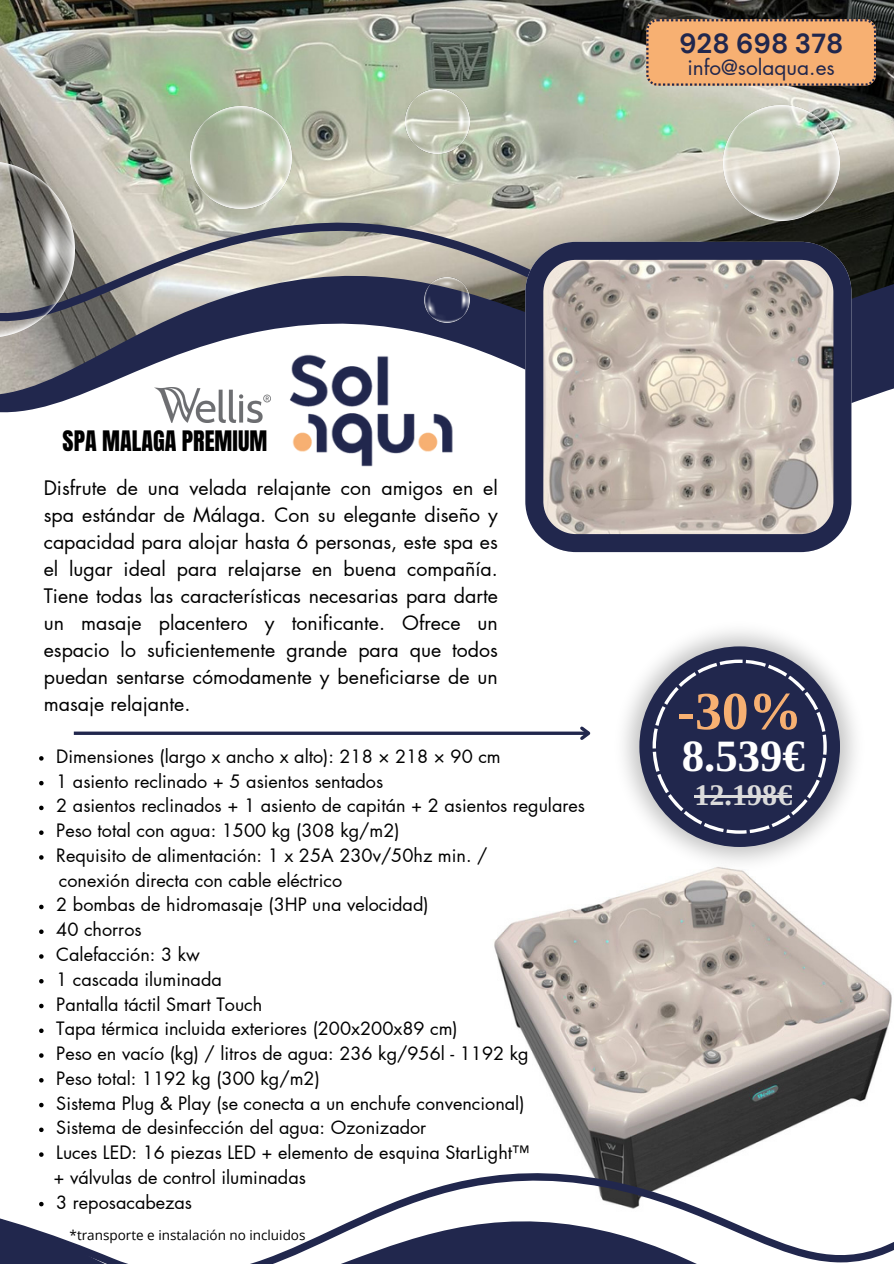
<style>
.page{position:relative;width:894px;height:1264px;background:#fff}
.page>*{position:absolute;margin:0;border:0;box-sizing:border-box;transform-origin:0 0}
.t1{font:700 53.4px "Libra Serif Modern";color:#f7b072}
.t2{font:700 44.7px "Libra Serif Modern";color:#fff}
.t3{font:700 30px "Libra Serif Modern";color:#dbdbdb}
.t4{font:700 27.45px "DM Sans";color:#21274d}
.t5{font:24px "Anton";color:#000}
.t6{font:20.85px "Futura LT Pro";color:#21274d}
.t7{font:19.5px/27px "Futura LT Pro";color:#000;text-align:justify}
.t8{font:18px "Futura LT Pro";color:#000}
.t9{font:13.5px "Open Sans";color:#000}
</style>
<div class="page">
<img style="left:0;top:0;width:893px;height:213px">
<svg style="left:74px;top:213px;width:819px;height:69px"></svg>
<svg style="left:0;top:282px;width:893px;height:226px"></svg>
<img style="left:494px;top:872px;width:398px;height:292px">
<svg style="left:39px;top:756px;width:5px;height:4px"></svg>
<svg style="left:39px;top:781px;width:5px;height:4px"></svg>
<svg style="left:39px;top:805px;width:5px;height:5px"></svg>
<svg style="left:39px;top:830px;width:5px;height:5px"></svg>
<svg style="left:39px;top:855px;width:5px;height:4px"></svg>
<svg style="left:39px;top:904px;width:5px;height:5px"></svg>
<svg style="left:39px;top:929px;width:5px;height:5px"></svg>
<svg style="left:39px;top:954px;width:5px;height:4px"></svg>
<svg style="left:39px;top:979px;width:5px;height:4px"></svg>
<svg style="left:39px;top:1003px;width:5px;height:5px"></svg>
<svg style="left:39px;top:1028px;width:5px;height:5px"></svg>
<svg style="left:39px;top:1053px;width:5px;height:4px"></svg>
<svg style="left:39px;top:1078px;width:5px;height:4px"></svg>
<svg style="left:39px;top:1102px;width:5px;height:5px"></svg>
<svg style="left:39px;top:1127px;width:5px;height:5px"></svg>
<svg style="left:39px;top:1152px;width:5px;height:4px"></svg>
<svg style="left:646px;top:19px;width:229px;height:67px"></svg>
<svg style="left:0;top:1164px;width:743px;height:63px"></svg>
<svg style="left:0;top:1227px;width:893px;height:36px"></svg>
<img style="left:624px;top:630px;width:232px;height:242px">
<img style="left:224px;top:307px;width:297px;height:201px">
<img style="left:0;top:161px;width:74px;height:176px">
<img style="left:424px;top:277px;width:45px;height:45px">
<img style="left:190px;top:107px;width:101px;height:101px">
<img style="left:405px;top:89px;width:64px;height:64px">
<img style="left:723px;top:105px;width:116px;height:116px">
<div style="left:639px;top:646px;width:200px;height:201px;background:#21274d;border-radius:50%"></div>
<svg style="left:652px;top:659px;width:174px;height:174px"></svg>
<svg style="left:525px;top:242px;width:326px;height:310px"></svg>
<img style="left:155px;top:387px;width:116px;height:35px">
<svg style="left:74px;top:731px;width:503px;height:4px;fill:#262c51"></svg>
<svg style="left:577px;top:726px;width:14px;height:14px"></svg>
<hr style="left:694px;top:795px;width:98px;height:2px;background:#dbdbdb">
<p class="t4" style="left:679px;top:25px;width:166px">928 698 378</p>
<p class="t6" style="left:687px;top:57px;width:149px">info@solaqua.es</p>
<p class="t5" style="left:63px;top:423px;width:206px">SPA MALAGA PREMIUM</p>
<p class="t7" style="left:44px;top:475px;width:455px">Disfrute de una velada relajante con amigos en el spa estándar de Málaga. Con su elegante diseño y capacidad para alojar hasta 6 personas, este spa es el lugar ideal para relajarse en buena compañía.<br>Tiene todas las características necesarias para darte un masaje placentero y tonificante. Ofrece un espacio lo suficientemente grande para que todos puedan sentarse cómodamente y beneficiarse de un masaje relajante.</p>
<p class="t8" style="left:56px;top:748px;width:446px">Dimensiones (largo x ancho x alto): 218 × 218 × 90 cm</p>
<p class="t8" style="left:56px;top:772px;width:328px">1 asiento reclinado + 5 asientos sentados</p>
<h3 class="t8" style="left:56px;top:797px;width:530px">2 asientos reclinados + 1 asiento de capitán + 2 asientos regulares</h3>
<h5 class="t8" style="left:56px;top:822px;width:345px">Peso total con agua: 1500 kg (308 kg/m2)</h5>
<p class="t8" style="left:56px;top:847px;width:432px">Requisito de alimentación: 1 x 25A 230v/50hz min. /</p>
<p class="t8" style="left:59px;top:871px;width:285px">conexión directa con cable eléctrico</p>
<p class="t8" style="left:56px;top:896px;width:374px">2 bombas de hidromasaje (3HP una velocidad)</p>
<p class="t8" style="left:56px;top:921px;width:87px">40 chorros</p>
<p class="t8" style="left:56px;top:946px;width:145px">Calefacción: 3 kw</p>
<h4 class="t8" style="left:56px;top:970px;width:167px">1 cascada iluminada</h4>
<p class="t8" style="left:56px;top:995px;width:207px">Pantalla táctil Smart Touch</p>
<h5 class="t8" style="left:56px;top:1020px;width:403px">Tapa térmica incluida exteriores (200x200x89 cm)</h5>
<p class="t8" style="left:56px;top:1045px;width:474px">Peso en vacío (kg) / litros de agua: 236 kg/956l - 1192 kg</p>
<h1 class="t8" style="left:56px;top:1069px;width:265px">Peso total: 1192 kg (300 kg/m2)</h1>
<h2 class="t8" style="left:56px;top:1094px;width:469px">Sistema Plug &amp; Play (se conecta a un enchufe convencional)</h2>
<h3 class="t8" style="left:56px;top:1119px;width:371px">Sistema de desinfección del agua: Ozonizador</h3>
<p class="t8" style="left:56px;top:1144px;width:474px">Luces LED: 16 piezas LED + elemento de esquina StarLight™</p>
<p class="t8" style="left:53px;top:1168px;width:254px">+ válvulas de control iluminadas</p>
<p class="t8" style="left:56px;top:1193px;width:137px">3 reposacabezas</p>
<p class="t9" style="left:70px;top:1225px;width:237px">*transporte e instalación no incluidos</p>
<p class="t1" style="left:677px;top:680px;width:126px">-30%</p>
<h6 class="t2" style="left:681px;top:730px;width:125px">8.539€</h6>
<p class="t3" style="left:694px;top:777px;width:99px">12.198€</p>
</div>
